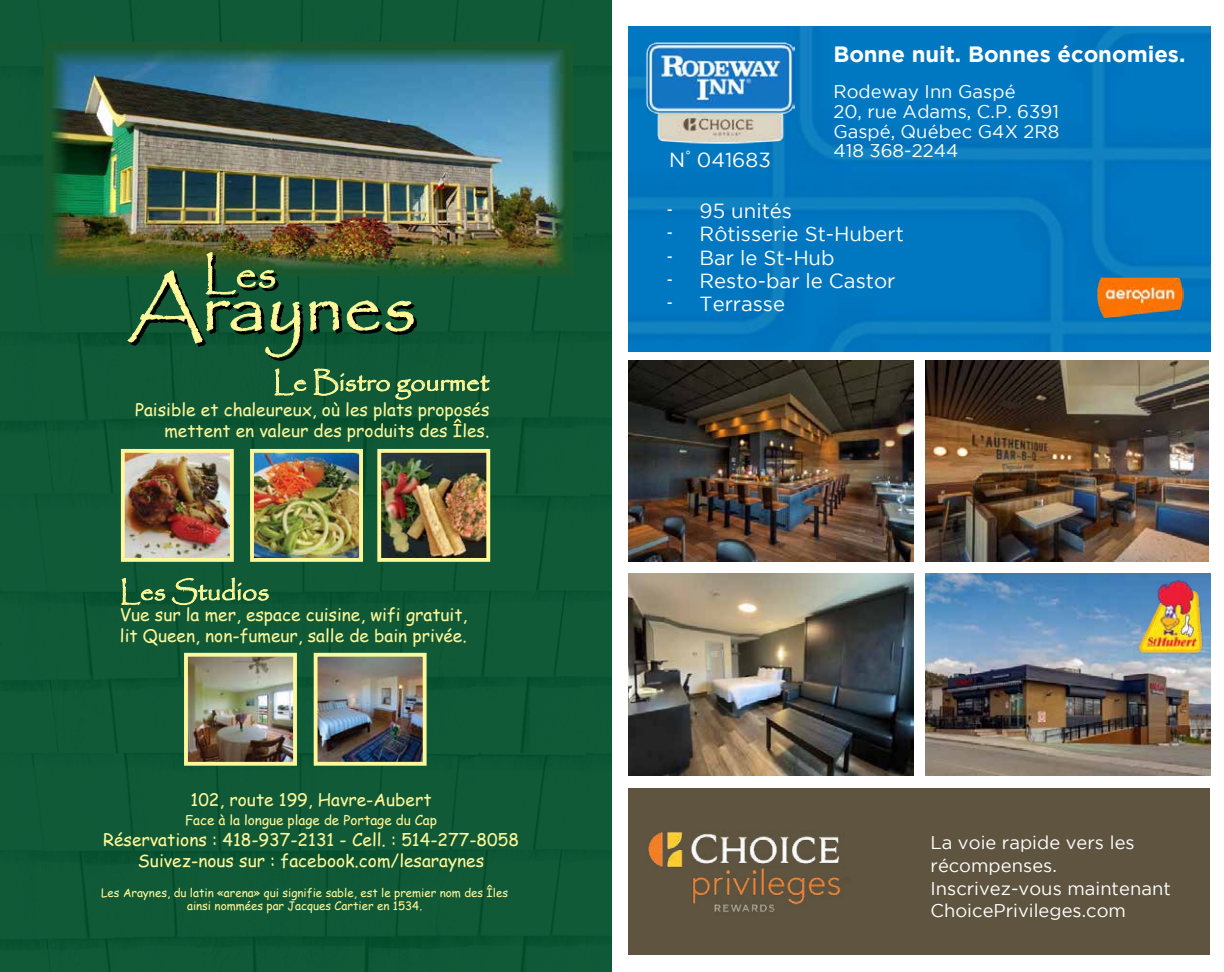
<style>
.page{position:relative;width:1224px;height:972px;background:#fff}
.page>*{position:absolute;margin:0;border:0;box-sizing:border-box;transform-origin:0 0}
.t1{font:27px "Papyrus";color:#fff799}
.t2{font:700 22.2px "Gotham";color:#fff}
.t3{font:20.4px "Gotham";color:#fff}
.t4{font:18.4px/22.6px "Gotham";color:#fff}
.t5{font:17.4px/21.2px "Comic Sans MS";color:#fff799;text-align:center}
.t6{font:13.4px "Comic Sans MS";color:#fff799}
.t7{font:11.6px/13.4px "Comic Sans MS";color:#fff799;text-align:center}
.s1{font-family:"Century"}
</style>
<div class="page">
<div style="left:0;top:0;width:612px;height:972px;background:#105a38"></div>
<img style="left:126px;top:454px;width:103px;height:103px">
<img style="left:189px;top:658px;width:103px;height:103px">
<img style="left:319px;top:658px;width:103px;height:103px">
<svg style="left:275px;top:369px;width:31px;height:26px"></svg>
<svg style="left:314px;top:369px;width:76px;height:26px;background:#457c4d"></svg>
<svg style="left:396px;top:376px;width:93px;height:24px;background:#457c4d"></svg>
<svg style="left:122px;top:578px;width:43px;height:27px"></svg>
<svg style="left:172px;top:578px;width:97px;height:27px;background:#3e7749"></svg>
<img style="left:382px;top:454px;width:103px;height:103px">
<div style="left:121px;top:449px;width:113px;height:113px;border:4px solid #fff799"></div>
<div style="left:377px;top:449px;width:113px;height:113px;border:4px solid #fff799"></div>
<img style="left:45px;top:42px;width:527px;height:233px">
<svg style="left:127px;top:252px;width:291px;height:110px;background:#32643b"></svg>
<img style="left:255px;top:454px;width:103px;height:103px">
<div style="left:250px;top:449px;width:113px;height:113px;border:4px solid #fff799"></div>
<div style="left:184px;top:653px;width:113px;height:113px;border:4px solid #fff799"></div>
<div style="left:314px;top:653px;width:113px;height:113px;border:4px solid #fff799"></div>
<img style="left:629px;top:27px;width:581px;height:324px">
<div style="left:628px;top:789px;width:581px;height:166px;background:#5e543f"></div>
<img style="left:638px;top:815px;width:224px;height:112px">
<img style="left:647px;top:42px;width:148px;height:102px">
<img style="left:1097px;top:276px;width:86px;height:43px">
<img style="left:628px;top:573px;width:286px;height:202px">
<img style="left:925px;top:573px;width:285px;height:202px">
<img style="left:1119px;top:573px;width:92px;height:88px">
<img style="left:925px;top:360px;width:284px;height:201px">
<img style="left:629px;top:360px;width:285px;height:201px">
<h1 class="t1" style="left:273px;top:365px;width:218px">Le Bistro gourmet</h1>
<p class="t5" style="left:135px;top:398px;width:356px;text-align:right">Paisible et chaleureux, où les plats proposés mettent en valeur des produits des Îles.</p>
<h1 class="t1" style="left:120px;top:575px;width:151px">Les Studios</h1>
<p class="t5" style="left:120px;top:604px;width:349px;text-align:left">Vue sur la mer, espace cuisine, wifi gratuit, lit Queen, non-fumeur, salle de bain privée.</p>
<p class="t5" style="left:191px;top:788px;width:242px">102, route 199, Havre-Aubert</p>
<p class="t6" style="left:185px;top:810px;width:254px">Face à la longue plage de Portage du Cap</p>
<p class="t5" style="left:103px;top:829px;width:417px">Réservations : 418-937-2131 - Cell. : 514-277-8058<br>Suivez-nous sur : facebook.com/lesaraynes</p>
<p class="t7" style="left:101px;top:886px;width:408px">Les Araynes, du latin «arena» qui signifie sable, est le premier nom des Îles ainsi nommées par Jacques Cartier en 1534.</p>
<p class="t3" style="left:669px;top:149px;width:103px">N<sup>°</sup> 041683</p>
<p class="t2" style="left:833px;top:41px;width:353px">Bonne nuit. Bonnes économies.</p>
<p class="t4" style="left:833px;top:82px;width:227px;line-height:19.6px">Rodeway Inn Gaspé<br>20, rue Adams, C.P. 6391<br>Gaspé, Québec G4X 2R8<br>418 368-2244</p>
<p class="t3" style="left:666px;top:199px;width:127px"><span class="s1">-</span> 95 unités</p>
<p class="t3" style="left:666px;top:223px;width:239px"><span class="s1">-</span> Rôtisserie St-Hubert</p>
<p class="t3" style="left:666px;top:246px;width:170px"><span class="s1">-</span> Bar le St-Hub</p>
<p class="t3" style="left:666px;top:270px;width:230px"><span class="s1">-</span> Resto-bar le Castor</p>
<p class="t3" style="left:666px;top:293px;width:120px"><span class="s1">-</span> Terrasse</p>
<p class="t4" style="left:931px;top:831px;width:242px">La voie rapide vers les récompenses.<br>Inscrivez-vous maintenant<br>ChoicePrivileges.com</p>
</div>
